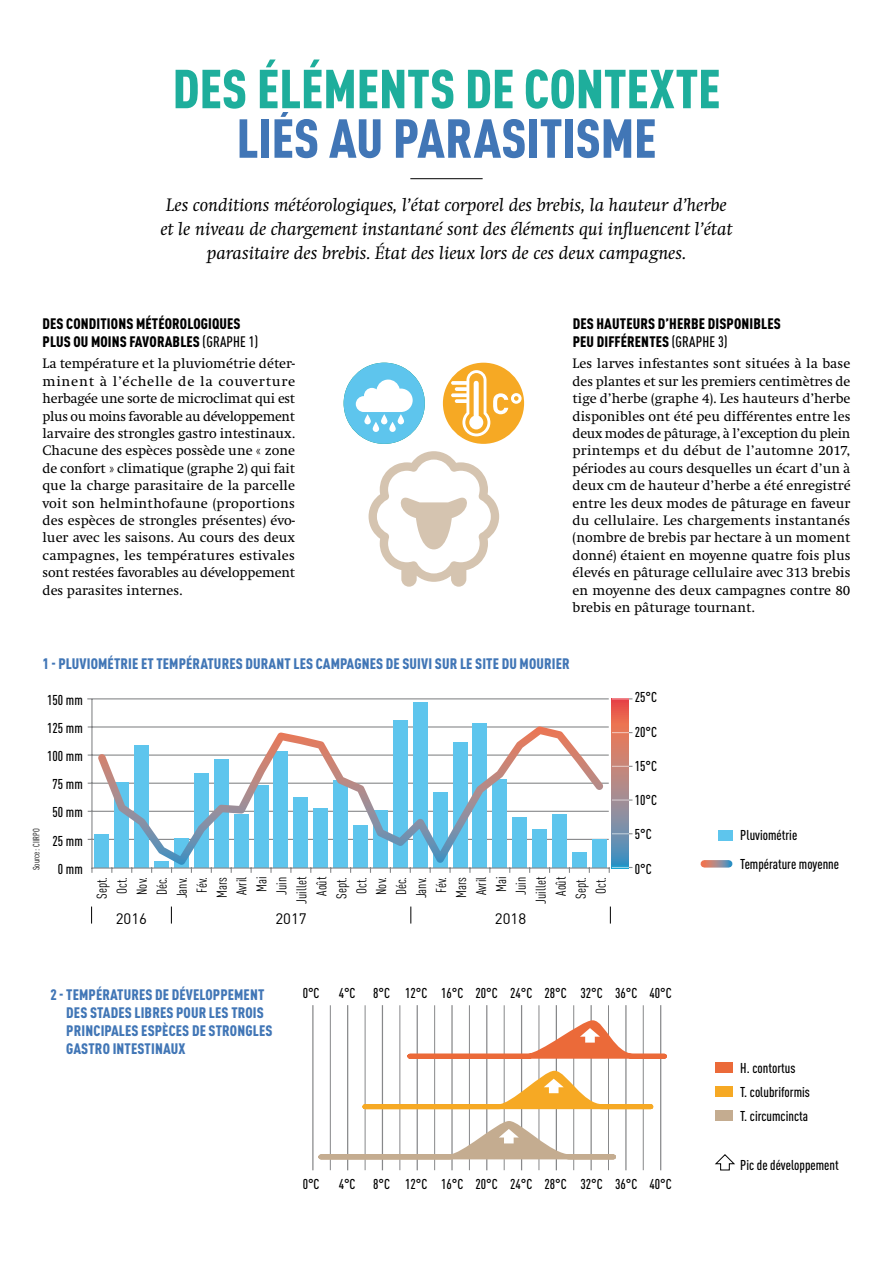
<style>
.page{position:relative;width:893px;height:1263px;background:#fff}
.page>*{position:absolute;margin:0;border:0;box-sizing:border-box;transform-origin:0 0}
.t1{font:900 condensed 54px "DIN Pro";color:#1eae9c}
.t2{font:900 condensed 54px "DIN Pro";letter-spacing:-.005em;color:#4176b6}
.t3{font:italic 18.75px/24px "Swift";color:#000;text-align:center}
.t4{font:900 condensed 15px/18px "DIN Pro";letter-spacing:.01em;color:#4176b6}
.t5{font:900 condensed 15px/17.4px "DIN Pro";letter-spacing:.01em;color:#000}
.t6{font:15px "DIN Pro";color:#000}
.t7{font:14.25px/17.4px "Swift";color:#000;text-align:justify}
.t8{font:500 condensed 14.1px/28px "DIN Pro";color:#000}
.t9{font:condensed 14.1px/20px "DIN Pro";color:#000;text-align:right}
.t10{font:condensed 9px "DIN Pro";color:#000}
.s1{font-weight:500}
</style>
<div class="page">
<hr style="left:312px;top:1006px;width:1px;height:164px;background:#87888a">
<hr style="left:330px;top:1006px;width:1px;height:164px;background:#87888a">
<hr style="left:365px;top:1006px;width:1px;height:164px;background:#87888a">
<hr style="left:400px;top:1006px;width:1px;height:164px;background:#87888a">
<hr style="left:434px;top:1006px;width:1px;height:164px;background:#87888a">
<hr style="left:469px;top:1006px;width:1px;height:164px;background:#87888a">
<hr style="left:504px;top:1006px;width:1px;height:164px;background:#87888a">
<hr style="left:539px;top:1006px;width:1px;height:164px;background:#87888a">
<hr style="left:573px;top:1006px;width:1px;height:164px;background:#87888a">
<hr style="left:608px;top:1006px;width:1px;height:164px;background:#87888a">
<hr style="left:643px;top:1006px;width:1px;height:164px;background:#87888a">
<hr style="left:347px;top:1006px;width:1px;height:164px;background:#87888a">
<hr style="left:382px;top:1006px;width:1px;height:164px;background:#87888a">
<hr style="left:417px;top:1006px;width:1px;height:164px;background:#87888a">
<hr style="left:451px;top:1006px;width:2px;height:164px;background:#87888a">
<hr style="left:486px;top:1006px;width:1px;height:164px;background:#87888a">
<hr style="left:521px;top:1006px;width:1px;height:164px;background:#87888a">
<hr style="left:556px;top:1006px;width:1px;height:164px;background:#87888a">
<hr style="left:590px;top:1006px;width:2px;height:164px;background:#87888a">
<hr style="left:660px;top:1006px;width:1px;height:164px;background:#87888a">
<hr style="left:625px;top:1006px;width:1px;height:164px;background:#87888a">
<hr style="left:410px;top:178px;width:73px;height:1px;background:#000">
<hr style="left:91px;top:699px;width:2px;height:168px;background:#87888a">
<hr style="left:88px;top:839px;width:521px;height:1px;background:#87888a">
<hr style="left:88px;top:811px;width:521px;height:1px;background:#87888a">
<hr style="left:88px;top:783px;width:521px;height:1px;background:#87888a">
<hr style="left:88px;top:754px;width:521px;height:2px;background:#87888a">
<hr style="left:88px;top:726px;width:521px;height:1px;background:#87888a">
<hr style="left:87px;top:698px;width:522px;height:1px;background:#87888a">
<div style="left:95px;top:834px;width:14px;height:33px;background:#5ec5ed"></div>
<svg style="left:115px;top:781px;width:14px;height:86px"></svg>
<div style="left:135px;top:745px;width:14px;height:122px;background:#5ec5ed"></div>
<div style="left:154px;top:861px;width:15px;height:6px;background:#5ec5ed"></div>
<svg style="left:174px;top:856px;width:15px;height:11px"></svg>
<div style="left:194px;top:772px;width:15px;height:95px;background:#5ec5ed"></div>
<div style="left:214px;top:759px;width:14px;height:108px;background:#5ec5ed"></div>
<div style="left:234px;top:813px;width:14px;height:54px;background:#5ec5ed"></div>
<div style="left:254px;top:785px;width:14px;height:82px;background:#5ec5ed"></div>
<div style="left:274px;top:751px;width:14px;height:116px;background:#5ec5ed"></div>
<div style="left:294px;top:797px;width:14px;height:70px;background:#5ec5ed"></div>
<div style="left:314px;top:808px;width:14px;height:59px;background:#5ec5ed"></div>
<div style="left:333px;top:780px;width:15px;height:87px;background:#5ec5ed"></div>
<div style="left:353px;top:825px;width:15px;height:42px;background:#5ec5ed"></div>
<div style="left:373px;top:810px;width:15px;height:57px;background:#5ec5ed"></div>
<div style="left:393px;top:720px;width:14px;height:147px;background:#5ec5ed"></div>
<div style="left:413px;top:702px;width:14px;height:165px;background:#5ec5ed"></div>
<svg style="left:433px;top:856px;width:14px;height:11px"></svg>
<div style="left:453px;top:742px;width:14px;height:125px;background:#5ec5ed"></div>
<div style="left:473px;top:722px;width:14px;height:145px;background:#5ec5ed"></div>
<div style="left:493px;top:779px;width:14px;height:88px;background:#5ec5ed"></div>
<div style="left:513px;top:817px;width:14px;height:50px;background:#5ec5ed"></div>
<div style="left:532px;top:829px;width:15px;height:38px;background:#5ec5ed"></div>
<div style="left:552px;top:813px;width:15px;height:54px;background:#5ec5ed"></div>
<div style="left:572px;top:852px;width:15px;height:15px;background:#5ec5ed"></div>
<div style="left:592px;top:839px;width:14px;height:28px;background:#5ec5ed"></div>
<hr style="left:92px;top:867px;width:517px;height:2px;background:#87888a">
<svg style="left:144px;top:726px;width:395px;height:130px"></svg>
<svg style="left:612px;top:699px;width:17px;height:168px;background:#a98285"></svg>
<svg style="left:609px;top:867px;width:23px;height:5px"></svg>
<svg style="left:612px;top:833px;width:20px;height:1px"></svg>
<hr style="left:612px;top:799px;width:20px;height:2px;background:#87888a">
<svg style="left:612px;top:766px;width:20px;height:1px"></svg>
<svg style="left:612px;top:732px;width:20px;height:1px"></svg>
<svg style="left:612px;top:698px;width:20px;height:1px"></svg>
<svg style="left:91px;top:906px;width:1px;height:17px"></svg>
<svg style="left:171px;top:906px;width:1px;height:17px"></svg>
<svg style="left:410px;top:906px;width:1px;height:17px"></svg>
<svg style="left:610px;top:906px;width:1px;height:17px"></svg>
<div style="left:718px;top:830px;width:14px;height:10px;background:#5ec5ed"></div>
<svg style="left:704px;top:860px;width:25px;height:7px"></svg>
<svg style="left:369px;top:451px;width:130px;height:136px"></svg>
<div style="left:344px;top:363px;width:81px;height:81px;background:#5ec5ed;border-radius:50%"></div>
<svg style="left:364px;top:414px;width:7px;height:10px"></svg>
<svg style="left:373px;top:422px;width:6px;height:10px"></svg>
<svg style="left:381px;top:414px;width:6px;height:10px"></svg>
<svg style="left:389px;top:422px;width:7px;height:10px"></svg>
<svg style="left:398px;top:414px;width:6px;height:10px"></svg>
<svg style="left:356px;top:380px;width:57px;height:32px"></svg>
<div style="left:443px;top:363px;width:81px;height:81px;background:#f6a924;border-radius:50%"></div>
<svg style="left:451px;top:370px;width:71px;height:66px"></svg>
<div style="left:716px;top:1111px;width:17px;height:10px;background:#c4ac90"></div>
<div style="left:716px;top:1087px;width:17px;height:10px;background:#f6a924"></div>
<div style="left:716px;top:1063px;width:17px;height:10px;background:#eb6a39"></div>
<svg style="left:407px;top:1018px;width:260px;height:43px"></svg>
<svg style="left:362px;top:1068px;width:292px;height:43px"></svg>
<svg style="left:318px;top:1118px;width:298px;height:44px"></svg>
<svg style="left:715px;top:1154px;width:20px;height:17px"></svg>
<h1 class="t1" style="left:173px;top:55px;width:549px">DES ÉLÉMENTS DE CONTEXTE</h1>
<h1 class="t2" style="left:237px;top:105px;width:421px">LIÉS AU PARASITISME</h1>
<h2 class="t3" style="left:160px;top:194px;width:574px">Les conditions météorologiques, l’état corporel des brebis, la hauteur d’herbe et le niveau de chargement instantané sont des éléments qui influencent l’état parasitaire des brebis. État des lieux lors de ces deux campagnes.</h2>
<p class="t5" style="left:43px;top:315px;width:217px">DES CONDITIONS MÉTÉOROLOGIQUES<br>PLUS OU MOINS FAVORABLES <span class="s1">(GRAPHE 1)</span></p>
<p class="t7" style="left:43px;top:355px;width:254px">La température et la pluviométrie déter&shy;minent à l’échelle de la couverture herbagée une sorte de microclimat qui est plus ou moins favorable au développement larvaire des strongles gastro intestinaux.<br>Chacune des espèces possède une « zone de confort » climatique (graphe 2) qui fait que la charge parasitaire de la parcelle voit son helminthofaune (proportions des espèces de strongles présentes) évo&shy;luer avec les saisons. Au cours des deux campagnes, les températures estivales sont restées favorables au développement des parasites internes.</p>
<p class="t5" style="left:573px;top:315px;width:210px">DES HAUTEURS D’HERBE DISPONIBLES<br>PEU DIFFÉRENTES <span class="s1">(GRAPHE 3)</span></p>
<p class="t7" style="left:573px;top:355px;width:279px">Les larves infestantes sont situées à la base des plantes et sur les premiers centimètres de tige d’herbe (graphe 4). Les hauteurs d’herbe disponibles ont été peu différentes entre les deux modes de pâturage, à l’exception du plein printemps et du début de l’automne 2017, périodes au cours desquelles un écart d’un à deux cm de hauteur d’herbe a été enregistré entre les deux modes de pâturage en faveur du cellulaire. Les chargements instantanés (nombre de brebis par hectare à un moment donné) étaient en moyenne quatre fois plus élevés en pâturage cellulaire avec 313 brebis en moyenne des deux campagnes contre 80 brebis en pâturage tournant.</p>
<p class="t4" style="left:43px;top:654px;width:529px">1 - PLUVIOMÉTRIE ET TEMPÉRATURES DURANT LES CAMPAGNES DE SUIVI SUR LE SITE DU MOURIER</p>
<p class="t10" style="left:31px;top:870px;width:43px;rotate:-90deg">Source: CIIRPO</p>
<p class="t8" style="left:47px;top:685px;width:37px;text-align:right">150 mm<br>125 mm<br>100 mm<br>75 mm<br>50 mm<br>25 mm<br>0 mm</p>
<p class="t9" style="left:92px;top:904px;width:28px;rotate:-90deg">Sept.<br>Oct.<br>Nov.<br>Déc.<br>Janv.<br>Fév.<br>Mars<br>Avril<br>Mai<br>Juin<br>Juillet<br>Août<br>Sept.<br>Oct.<br>Nov.<br>Déc.<br>Janv.<br>Fév.<br>Mars<br>Avril<br>Mai<br>Juin<br>Juillet<br>Août<br>Sept.<br>Oct.</p>
<p class="t6" style="left:116px;top:908px;width:33px">2016</p>
<p class="t6" style="left:275px;top:908px;width:33px">2017</p>
<p class="t6" style="left:495px;top:908px;width:33px">2018</p>
<p class="t8" style="left:635px;top:682px;width:24px">25°C</p>
<p class="t8" style="left:635px;top:716px;width:24px">20°C</p>
<p class="t8" style="left:635px;top:751px;width:24px">15°C</p>
<p class="t8" style="left:635px;top:785px;width:24px">10°C</p>
<p class="t8" style="left:635px;top:819px;width:18px">5°C</p>
<p class="t8" style="left:635px;top:853px;width:18px">0°C</p>
<p class="t4" style="left:66px;top:985px;width:208px;text-indent:-16px">2 - TEMPÉRATURES DE DÉVELOPPEMENT<br>DES STADES LIBRES POUR LES TROIS<br>PRINCIPALES ESPÈCES DE STRONGLES<br>GASTRO INTESTINAUX</p>
<p class="t8" style="left:303px;top:978px;width:18px">0°C</p>
<p class="t8" style="left:339px;top:978px;width:335px">4°C 8°C 12°C 16°C 20°C 24°C 28°C 32°C 36°C 40°C</p>
<p class="t8" style="left:303px;top:1169px;width:18px">0°C</p>
<p class="t8" style="left:339px;top:1169px;width:335px">4°C 8°C 12°C 16°C 20°C 24°C 28°C 32°C 36°C 40°C</p>
<p class="t8" style="left:740px;top:820px;width:100px;line-height:28.8px">Pluviométrie<br>Température moyenne</p>
<p class="t8" style="left:740px;top:1055px;width:71px;line-height:24px">H. contortus<br>T. colubriformis<br>T. circumcincta</p>
<p class="t8" style="left:740px;top:1150px;width:100px">Pic de développement</p>
</div>
